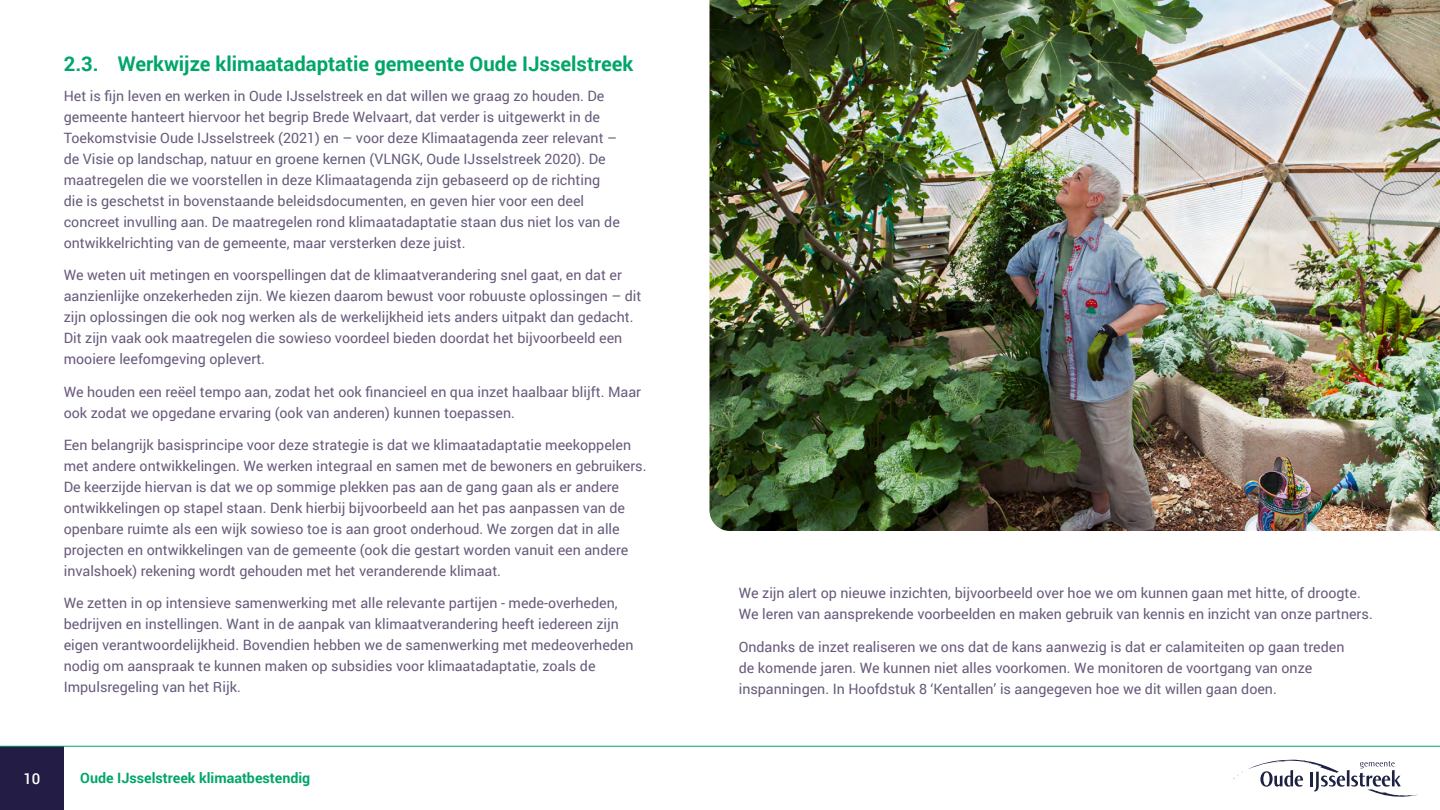
<style>
.page{position:relative;width:1440px;height:810px;background:#fff}
.page>*{position:absolute;margin:0;border:0;box-sizing:border-box;transform-origin:0 0}
.H3_-_TOC{font:700 20.25px "Roboto";color:#00a669}
.t1{font:500 15px "Roboto";color:#fff}
.Platte_tekst{font:14.25px/21px "Roboto";color:#685b7b}
.t2{font:700 14.25px "Roboto";color:#00a669}
</style>
<div class="page">
<div style="left:0;top:746px;width:64px;height:64px;background:#231d45"></div>
<svg style="left:1233px;top:760px;width:185px;height:37px"></svg>
<hr style="left:0;top:746px;width:1440px;height:1px;background:#00a669">
<img style="left:710px;top:0;width:730px;height:531px">
<h3 class="H3_-_TOC" style="left:64px;top:50px;width:571px">2.3. Werkwijze klimaatadaptatie gemeente Oude IJsselstreek</h3>
<p class="Platte_tekst" style="left:64px;top:85px;width:558px">Het is fijn leven en werken in Oude IJsselstreek en dat willen we graag zo houden. De gemeente hanteert hiervoor het begrip Brede Welvaart, dat verder is uitgewerkt in de Toekomstvisie Oude IJsselstreek (2021) en – voor deze Klimaatagenda zeer relevant – de Visie op landschap, natuur en groene kernen (VLNGK, Oude IJsselstreek 2020). De maatregelen die we voorstellen in deze Klimaatagenda zijn gebaseerd op de richting die is geschetst in bovenstaande beleidsdocumenten, en geven hier voor een deel concreet invulling aan. De maatregelen rond klimaatadaptatie staan dus niet los van de ontwikkelrichting van de gemeente, maar versterken deze juist.</p>
<p class="Platte_tekst" style="left:64px;top:264px;width:579px">We weten uit metingen en voorspellingen dat de klimaatverandering snel gaat, en dat er aanzienlijke onzekerheden zijn. We kiezen daarom bewust voor robuuste oplossingen – dit zijn oplossingen die ook nog werken als de werkelijkheid iets anders uitpakt dan gedacht.<br>Dit zijn vaak ook maatregelen die sowieso voordeel bieden doordat het bijvoorbeeld een mooiere leefomgeving oplevert.</p>
<p class="Platte_tekst" style="left:64px;top:381px;width:579px">We houden een reëel tempo aan, zodat het ook financieel en qua inzet haalbaar blijft. Maar ook zodat we opgedane ervaring (ook van anderen) kunnen toepassen.</p>
<p class="Platte_tekst" style="left:64px;top:434px;width:584px">Een belangrijk basisprincipe voor deze strategie is dat we klimaatadaptatie meekoppelen met andere ontwikkelingen. We werken integraal en samen met de bewoners en gebruikers.<br>De keerzijde hiervan is dat we op sommige plekken pas aan de gang gaan als er andere ontwikkelingen op stapel staan. Denk hierbij bijvoorbeeld aan het pas aanpassen van de openbare ruimte als een wijk sowieso toe is aan groot onderhoud. We zorgen dat in alle projecten en ontwikkelingen van de gemeente (ook die gestart worden vanuit een andere invalshoek) rekening wordt gehouden met het veranderende klimaat.</p>
<p class="Platte_tekst" style="left:64px;top:592px;width:571px">We zetten in op intensieve samenwerking met alle relevante partijen - mede-overheden, bedrijven en instellingen. Want in de aanpak van klimaatverandering heeft iedereen zijn eigen verantwoordelijkheid. Bovendien hebben we de samenwerking met medeoverheden nodig om aanspraak te kunnen maken op subsidies voor klimaatadaptatie, zoals de Impulsregeling van het Rijk.</p>
<p class="Platte_tekst" style="left:739px;top:582px;width:636px">We zijn alert op nieuwe inzichten, bijvoorbeeld over hoe we om kunnen gaan met hitte, of droogte.<br>We leren van aansprekende voorbeelden en maken gebruik van kennis en inzicht van onze partners.</p>
<p class="Platte_tekst" style="left:739px;top:635px;width:607px">Ondanks de inzet realiseren we ons dat de kans aanwezig is dat er calamiteiten op gaan treden de komende jaren. We kunnen niet alles voorkomen. We monitoren de voortgang van onze inspanningen. In Hoofdstuk 8 ‘Kentallen’ is aangegeven hoe we dit willen gaan doen.</p>
<p class="t1" style="left:23px;top:768px;width:19px">10</p>
<p class="t2" style="left:80px;top:768px;width:232px">Oude IJsselstreek klimaatbestendig</p>
</div>
